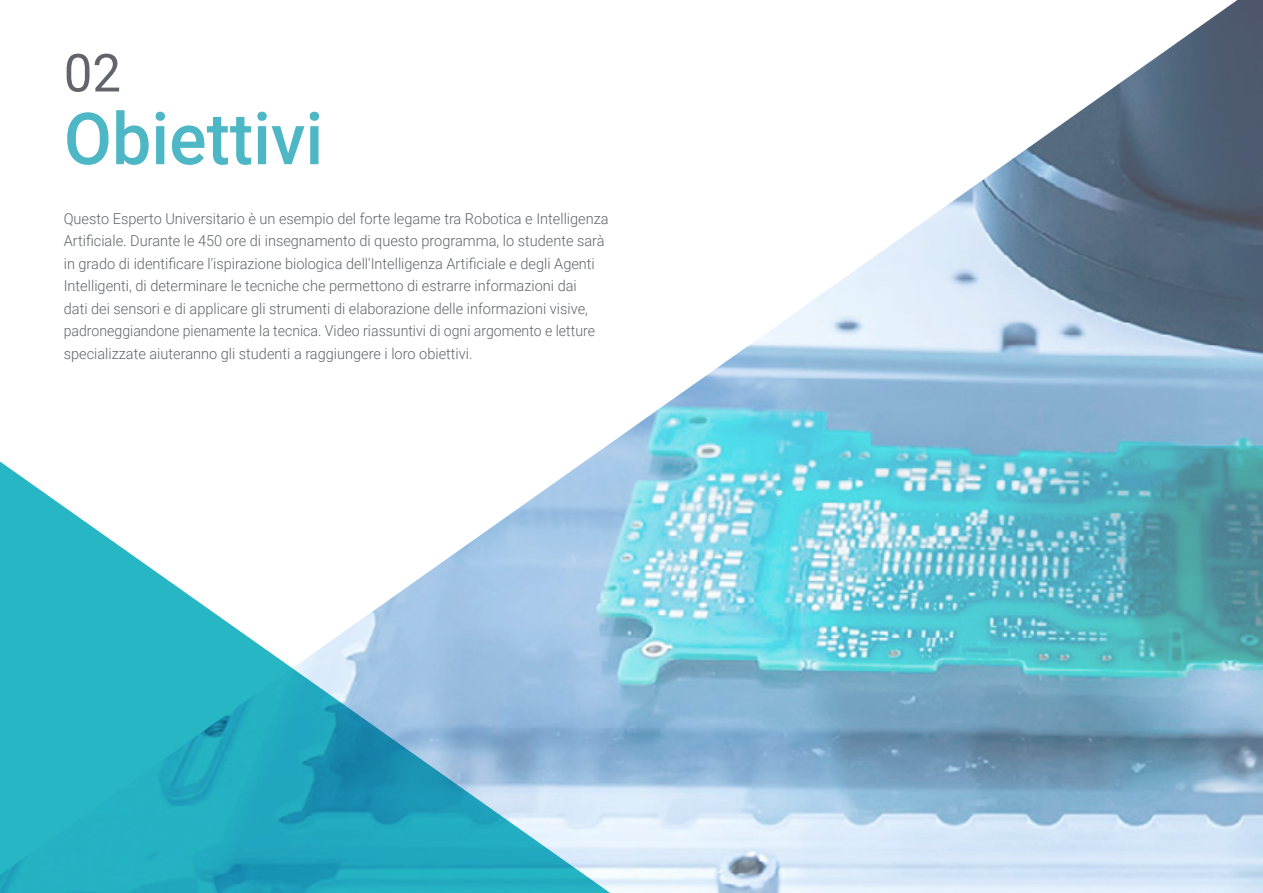
<style>
.page{position:relative;width:1263px;height:893px;background:#fff}
.page>*{position:absolute;margin:0;border:0;box-sizing:border-box;transform-origin:0 0}
.t1{font:500 72px "Roboto";color:#4db7c5}
.t2{font:52.5px "Roboto";color:#61646a}
.t3{font:300 15px/22.5px "Roboto";color:#61646a}
</style>
<div class="page">
<img style="left:607px;top:0;width:656px;height:893px">
<svg style="left:0;top:446px;width:640px;height:447px"></svg>
<h2 class="t2" style="left:64px;top:36px;width:59px">02</h2>
<h1 class="t1" style="left:64px;top:88px;width:261px">Obiettivi</h1>
<p class="t3" style="left:64px;top:206px;width:546px">Questo Esperto Universitario è un esempio del forte legame tra Robotica e Intelligenza Artificiale. Durante le 450 ore di insegnamento di questo programma, lo studente sarà in grado di identificare l'ispirazione biologica dell'Intelligenza Artificiale e degli Agenti Intelligenti, di determinare le tecniche che permettono di estrarre informazioni dai<br>dati dei sensori e di applicare gli strumenti di elaborazione delle informazioni visive, padroneggiandone pienamente la tecnica. Video riassuntivi di ogni argomento e letture specializzate aiuteranno gli studenti a raggiungere i loro obiettivi.</p>
</div>
